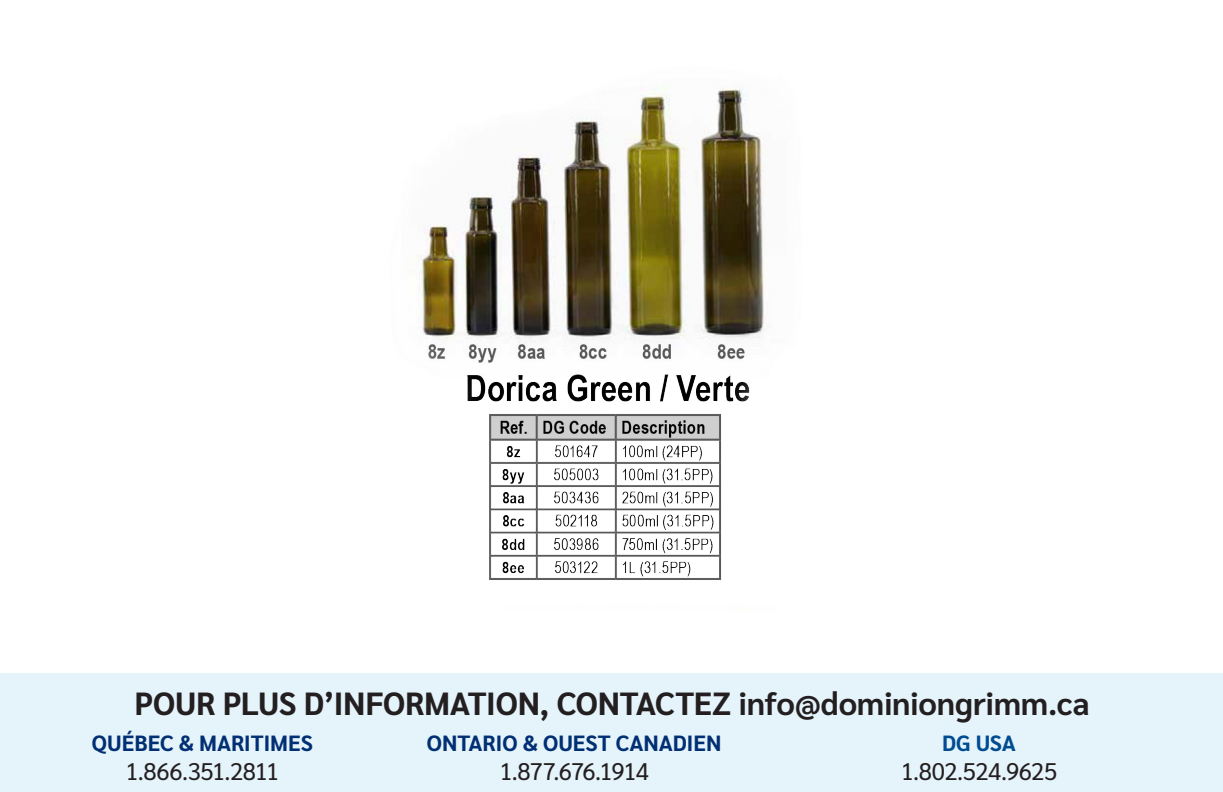
<style>
.page{position:relative;width:1223px;height:792px;background:#fff}
.page>*{position:absolute;margin:0;border:0;box-sizing:border-box;transform-origin:0 0}
.t1{font:700 32px "Sarabun";letter-spacing:-.01em;color:#231f20}
.t2{font:24px "Sarabun";letter-spacing:-.03em;color:#231f20}
.t3{font:700 22px "Sarabun";letter-spacing:-.005em;color:#002f73}
.t4{font:700 22px "Sarabun";color:#004c92}
</style>
<div class="page">
<div style="left:0;top:673px;width:1222px;height:118px;background:#e5f3fb"></div>
<img style="left:414px;top:87px;width:351px;height:493px">
<p class="t1" style="left:134px;top:685px;width:956px">POUR PLUS D’INFORMATION, CONTACTEZ info@dominiongrimm.ca</p>
<p class="t3" style="left:427px;top:730px;width:296px">ONTARIO &amp; OUEST CANADIEN</p>
<p class="t2" style="left:499px;top:757px;width:151px">1.877.676.1914</p>
<p class="t3" style="left:92px;top:730px;width:222px">QUÉBEC &amp; MARITIMES</p>
<p class="t2" style="left:125px;top:757px;width:155px">1.866.351.2811</p>
<p class="t4" style="left:941px;top:730px;width:75px">DG USA</p>
<p class="t2" style="left:900px;top:757px;width:158px">1.802.524.9625</p>
</div>
